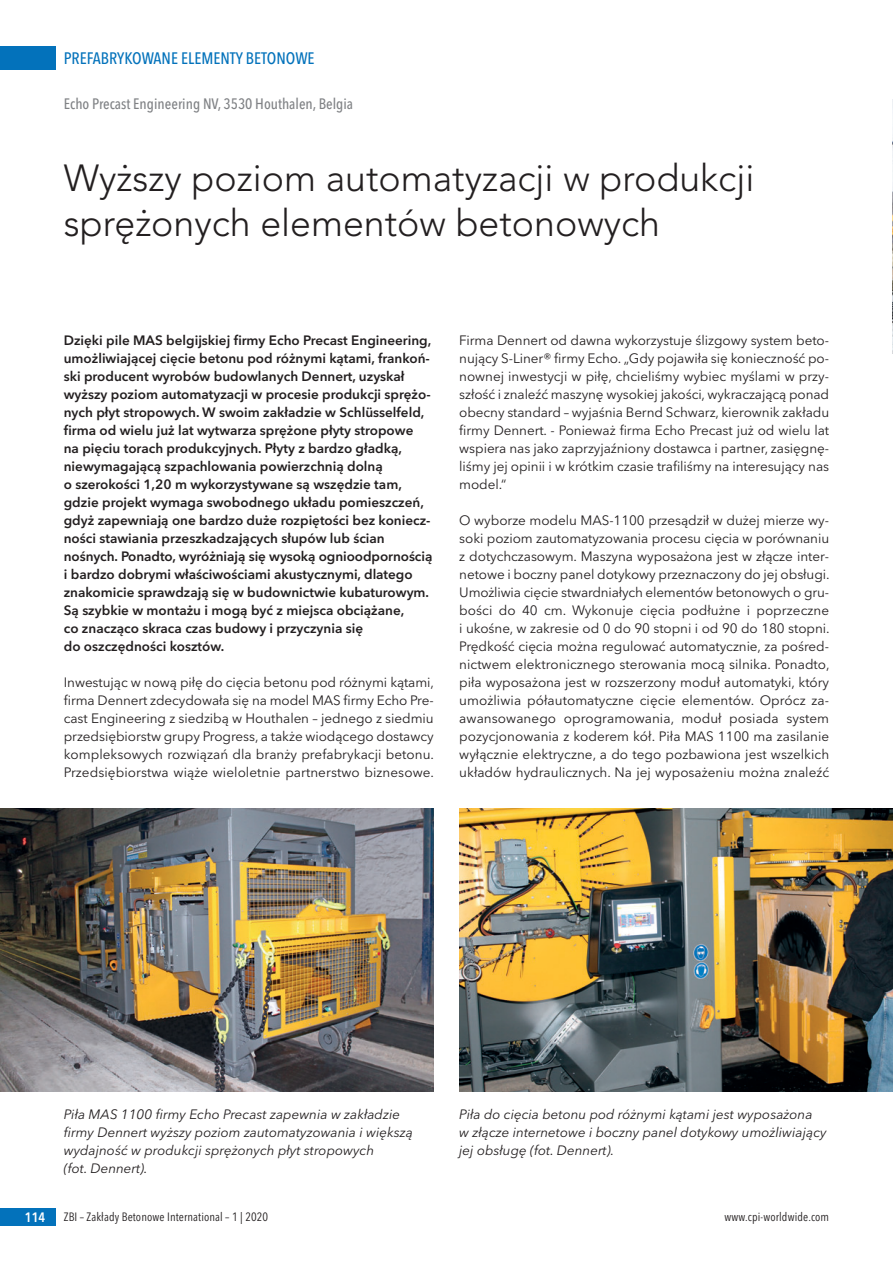
<style>
.page{position:relative;width:893px;height:1263px;background:#fff}
.page>*{position:absolute;margin:0;border:0;box-sizing:border-box;transform-origin:0 0}
.t1{font:300 37.5px/45px "Avenir";color:#231f20}
.t2{font:500 16.5px "Avenir Next Condensed";color:#0372bb}
.t3{font:500 15px "Avenir Next Condensed";color:#808285}
.t4{font:13.5px/18px "Avenir Next";color:#231f20;text-align:justify}
.t5{font:600 13.5px/18px "Avenir Next";color:#231f20}
.t6{font:italic 13.5px/18px "Avenir Next";color:#231f20}
.t7{font:600 13.5px "Avenir Next Condensed";color:#fff}
.t8{font:12px "Avenir Next Condensed";letter-spacing:.01em;color:#231f20}
</style>
<div class="page">
<div style="left:0;top:47px;width:55px;height:23px;background:#0372bb"></div>
<div style="left:0;top:1208px;width:55px;height:18px;background:#0372bb"></div>
<img style="left:0;top:808px;width:434px;height:283px">
<img style="left:459px;top:808px;width:434px;height:283px">
<img style="left:892px;top:100px;width:1px;height:253px">
<p class="t2" style="left:64px;top:51px;width:252px">PREFABRYKOWANE ELEMENTY BETONOWE</p>
<p class="t3" style="left:64px;top:97px;width:291px">Echo Precast Engineering NV, 3530 Houthalen, Belgia</p>
<h1 class="t1" style="left:64px;top:158px;width:692px">Wyższy poziom automatyzacji w produkcji sprężonych elementów betonowych</h1>
<p class="t5" style="left:64px;top:332px;width:370px">Dzięki pile MAS belgijskiej firmy Echo Precast Engineering, umożliwiającej cięcie betonu pod różnymi kątami, frankoń&shy;ski producent wyrobów budowlanych Dennert, uzyskał wyższy poziom automatyzacji w procesie produkcji sprężo&shy;nych płyt stropowych. W swoim zakładzie w Schlüsselfeld, firma od wielu już lat wytwarza sprężone płyty stropowe<br>na pięciu torach produkcyjnych. Płyty z bardzo gładką, niewymagającą szpachlowania powierzchnią dolną<br>o szerokości 1,20 m wykorzystywane są wszędzie tam, gdzie projekt wymaga swobodnego układu pomieszczeń, gdyż zapewniają one bardzo duże rozpiętości bez koniecz&shy;ności stawiania przeszkadzających słupów lub ścian nośnych. Ponadto, wyróżniają się wysoką ognioodpornością i bardzo dobrymi właściwościami akustycznymi, dlatego znakomicie sprawdzają się w budownictwie kubaturowym.<br>Są szybkie w montażu i mogą być z miejsca obciążane,<br>co znacząco skraca czas budowy i przyczynia się<br>do oszczędności kosztów.</p>
<p class="t4" style="left:64px;top:674px;width:372px">Inwestując w nową piłę do cięcia betonu pod różnymi kątami, firma Dennert zdecydowała się na model MAS firmy Echo Pre&shy;cast Engineering z siedzibą w Houthalen – jednego z siedmiu przedsiębiorstw grupy Progress, a także wiodącego dostawcy kompleksowych rozwiązań dla branży prefabrykacji betonu.<br>Przedsiębiorstwa wiąże wieloletnie partnerstwo biznesowe.</p>
<p class="t4" style="left:459px;top:332px;width:371px">Firma Dennert od dawna wykorzystuje ślizgowy system beto&shy;nujący S-Liner® firmy Echo. „Gdy pojawiła się konieczność po&shy;nownej inwestycji w piłę, chcieliśmy wybiec myślami w przy&shy;szłość i znaleźć maszynę wysokiej jakości, wykraczającą ponad obecny standard – wyjaśnia Bernd Schwarz, kierownik zakładu firmy Dennert. - Ponieważ firma Echo Precast już od wielu lat wspiera nas jako zaprzyjaźniony dostawca i partner, zasięgnę&shy;liśmy jej opinii i w krótkim czasie trafiliśmy na interesujący nas model.“</p>
<p class="t4" style="left:459px;top:512px;width:372px">O wyborze modelu MAS-1100 przesądził w dużej mierze wy&shy;soki poziom zautomatyzowania procesu cięcia w porównaniu z dotychczasowym. Maszyna wyposażona jest w złącze inter&shy;netowe i boczny panel dotykowy przeznaczony do jej obsługi.<br>Umożliwia cięcie stwardniałych elementów betonowych o gru&shy;bości do 40 cm. Wykonuje cięcia podłużne i poprzeczne i ukośne, w zakresie od 0 do 90 stopni i od 90 do 180 stopni.<br>Prędkość cięcia można regulować automatycznie, za pośred&shy;nictwem elektronicznego sterowania mocą silnika. Ponadto, piła wyposażona jest w rozszerzony moduł automatyki, który umożliwia półautomatyczne cięcie elementów. Oprócz za&shy;awansowanego oprogramowania, moduł posiada system pozycjonowania z koderem kół. Piła MAS 1100 ma zasilanie wyłącznie elektryczne, a do tego pozbawiona jest wszelkich układów hydraulicznych. Na jej wyposażeniu można znaleźć</p>
<p class="t6" style="left:64px;top:1106px;width:351px">Piła MAS 1100 firmy Echo Precast zapewnia w zakładzie firmy Dennert wyższy poziom zautomatyzowania i większą wydajność w produkcji sprężonych płyt stropowych<br>(fot. Dennert).</p>
<p class="t6" style="left:459px;top:1106px;width:369px">Piła do cięcia betonu pod różnymi kątami jest wyposażona<br>w złącze internetowe i boczny panel dotykowy umożliwiający jej obsługę (fot. Dennert).</p>
<p class="t7" style="left:25px;top:1209px;width:22px">114</p>
<p class="t8" style="left:64px;top:1209px;width:206px">ZBI – Zakłady Betonowe International – 1 | 2020</p>
<p class="t8" style="left:725px;top:1209px;width:106px">www.cpi-worldwide.com</p>
</div>
